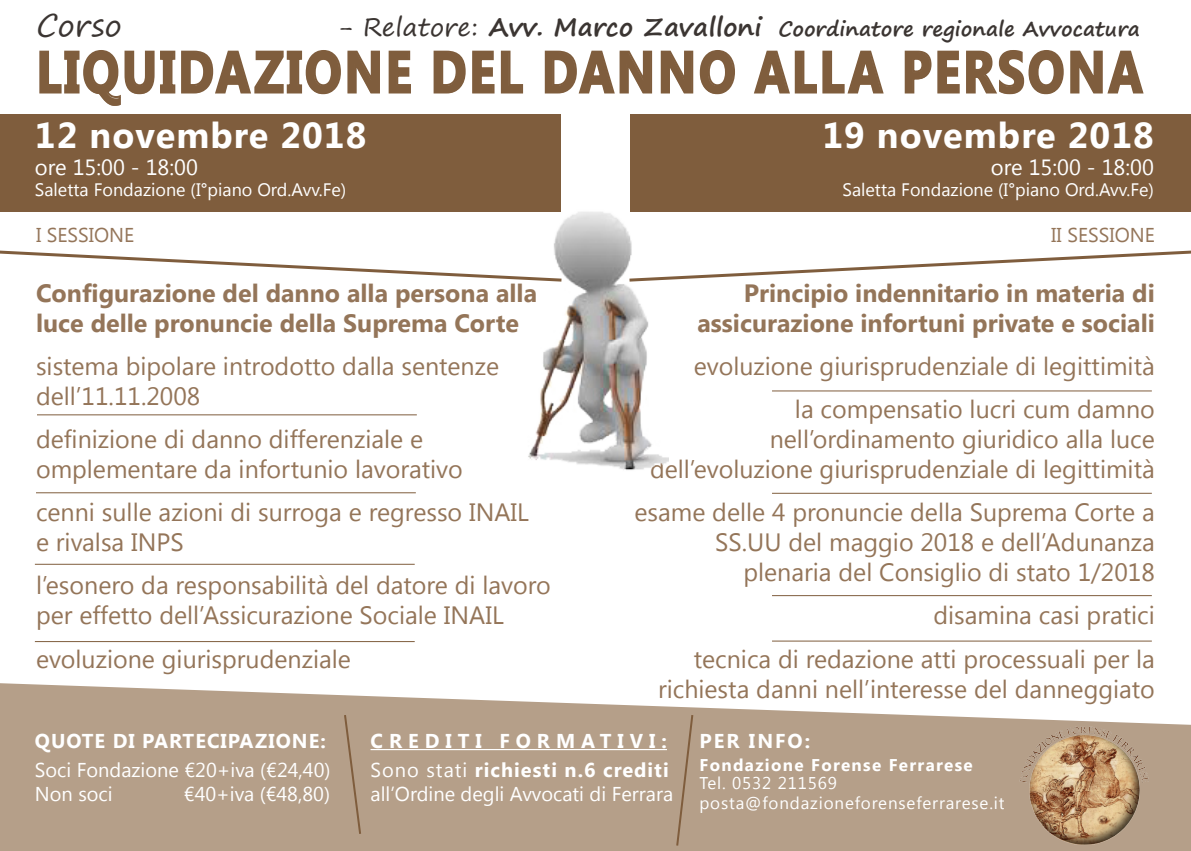
<style>
.page{position:relative;width:1191px;height:851px;background:#fff}
.page>*{position:absolute;margin:0;border:0;box-sizing:border-box;transform-origin:0 0}
.t1{font:700 58.3px "Khmer UI";letter-spacing:.06em;color:#7f5d3d;scale:.83 1}
.t2{font:700 36px "Khmer UI";letter-spacing:.03em;color:#fff}
.t3{font:30px "Segoe Print";color:#3b3532}
.t4{font:25px/30px "Khmer UI";color:#947559}
.t5{font:700 25px/30px "Khmer UI";color:#947559}
.t6{font:22px "Khmer UI";color:#fff}
.t7{font:20px "Khmer UI";color:#fff}
.t8{font:700 20px "Segoe Print";color:#3b3532}
.t9{font:700 20px "Khmer UI";letter-spacing:.05em;color:#fff}
.t10{font:20px "Khmer UI";color:#947559}
.t11{font:700 20px "Khmer UI";letter-spacing:.3em;color:#fff}
.t12{font:18px "Khmer UI";color:#fff}
.t13{font:17px "Khmer UI";letter-spacing:.05em;color:#fff}
.t14{font:700 17px "Khmer UI";letter-spacing:.08em;color:#fff}
.s1{font-weight:400;font-size:25px}
.s2{font-size:25px}
.s3{font-weight:400}
</style>
<div class="page">
<svg style="left:39px;top:50px;width:341px;height:56px"></svg>
<svg style="left:388px;top:50px;width:23px;height:44px"></svg>
<svg style="left:433px;top:50px;width:91px;height:44px"></svg>
<svg style="left:544px;top:50px;width:109px;height:44px"></svg>
<svg style="left:660px;top:50px;width:75px;height:45px"></svg>
<svg style="left:754px;top:50px;width:130px;height:44px"></svg>
<svg style="left:904px;top:50px;width:240px;height:45px"></svg>
<div style="left:0;top:115px;width:561px;height:97px;background:#7f5d3d"></div>
<svg style="left:0;top:683px;width:1191px;height:167px;background:#bfac99"></svg>
<div style="left:630px;top:115px;width:561px;height:97px;background:#7f5d3d"></div>
<svg style="left:0;top:250px;width:521px;height:30px"></svg>
<svg style="left:668px;top:250px;width:523px;height:30px"></svg>
<hr style="left:37px;top:414px;width:380px;height:1px;background:#7f5d3d">
<hr style="left:772px;top:390px;width:379px;height:1px;background:#7f5d3d">
<hr style="left:772px;top:492px;width:379px;height:1px;background:#7f5d3d">
<hr style="left:772px;top:595px;width:379px;height:1px;background:#7f5d3d">
<hr style="left:772px;top:640px;width:379px;height:1px;background:#7f5d3d">
<hr style="left:36px;top:492px;width:380px;height:1px;background:#7f5d3d">
<hr style="left:35px;top:563px;width:380px;height:1px;background:#7f5d3d">
<hr style="left:35px;top:641px;width:380px;height:1px;background:#7f5d3d">
<img style="left:521px;top:212px;width:147px;height:258px">
<img style="left:1009px;top:712px;width:149px;height:138px">
<hr style="left:370px;top:748px;width:297px;height:2px;background:#fff">
<svg style="left:343px;top:712px;width:19px;height:123px;background:#af9881"></svg>
<svg style="left:675px;top:712px;width:19px;height:135px;background:#af9881"></svg>
<p class="t3" style="left:36px;top:-1px;width:87px">Corso</p>
<p class="t8" style="left:336px;top:11px;width:805px"><span class="s1">- Relatore:</span> <span class="s2">Avv. Marco Zavalloni</span> Coordinatore regionale Avvocatura</p>
<p class="t1" style="left:36px;top:39px;width:1334px">LIQUIDAZIONE DEL DANNO ALLA PERSONA</p>
<p class="t2" style="left:35px;top:115px;width:333px">12 novembre 2018</p>
<p class="t6" style="left:35px;top:154px;width:165px">ore 15:00 - 18:00</p>
<p class="t12" style="left:35px;top:179px;width:313px">Saletta Fondazione (I°piano Ord.Avv.Fe)</p>
<p class="t10" style="left:36px;top:224px;width:100px">I SESSIONE</p>
<p class="t5" style="left:36px;top:278px;width:502px">Configurazione del danno alla persona alla luce delle pronuncie della Suprema Corte</p>
<p class="t4" style="left:36px;top:351px;width:464px">sistema bipolare introdotto dalla sentenze dell’11.11.2008</p>
<p class="t4" style="left:36px;top:424px;width:428px">definizione di danno differenziale e omplementare da infortunio lavorativo</p>
<p class="t4" style="left:36px;top:497px;width:494px">cenni sulle azioni di surroga e regresso INAIL e rivalsa INPS</p>
<p class="t4" style="left:36px;top:570px;width:516px">l’esonero da responsabilità del datore di lavoro per effetto dell’Assicurazione Sociale INAIL</p>
<p class="t4" style="left:36px;top:643px;width:316px">evoluzione giurisprudenziale</p>
<p class="t2" style="left:822px;top:115px;width:333px">19 novembre 2018</p>
<p class="t6" style="left:991px;top:154px;width:165px">ore 15:00 - 18:00</p>
<p class="t12" style="left:842px;top:179px;width:313px">Saletta Fondazione (I°piano Ord.Avv.Fe)</p>
<p class="t10" style="left:1051px;top:224px;width:105px">II SESSIONE</p>
<p class="t5" style="left:744px;top:278px;width:412px">Principio indennitario in materia di</p>
<p class="t5" style="left:697px;top:308px;width:459px">assicurazione infortuni private e sociali</p>
<p class="t4" style="left:694px;top:351px;width:462px">evoluzione giurisprudenziale di legittimità</p>
<p class="t4" style="left:650px;top:394px;width:506px;text-align:right">la compensatio lucri cum damno nell’ordinamento giuridico alla luce dell’evoluzione giurisprudenziale di legittimità</p>
<p class="t4" style="left:634px;top:497px;width:522px;text-align:right">esame delle 4 pronuncie della Suprema Corte a<br>SS.UU del maggio 2018 e dell’Adunanza plenaria del Consiglio di stato 1/2018</p>
<p class="t4" style="left:933px;top:600px;width:223px">disamina casi pratici</p>
<p class="t4" style="left:694px;top:643px;width:462px">tecnica di redazione atti processuali per la</p>
<p class="t4" style="left:658px;top:673px;width:498px">richiesta danni nell’interesse del danneggiato</p>
<p class="t9" style="left:35px;top:729px;width:292px">QUOTE DI PARTECIPAZIONE:</p>
<p class="t7" style="left:35px;top:758px;width:297px">Soci Fondazione €20+iva (€24,40)</p>
<p class="t7" style="left:35px;top:782px;width:79px">Non soci</p>
<p class="t7" style="left:184px;top:782px;width:148px">€40+iva (€48,80)</p>
<p class="t11" style="left:370px;top:729px;width:298px">CREDITI FORMATIVI:</p>
<p class="t9" style="left:370px;top:758px;width:300px"><span class="s3">Sono stati</span> richiesti n.6 crediti</p>
<p class="t7" style="left:370px;top:782px;width:304px">all’Ordine degli Avvocati di Ferrara</p>
<p class="t9" style="left:699px;top:729px;width:112px">PER INFO:</p>
<p class="t14" style="left:699px;top:755px;width:275px">Fondazione Forense Ferrarese</p>
<p class="t13" style="left:699px;top:773px;width:139px">Tel. 0532 211569</p>
<p class="t13" style="left:699px;top:793px;width:307px">posta@fondazioneforenseferrarese.it</p>
</div>
